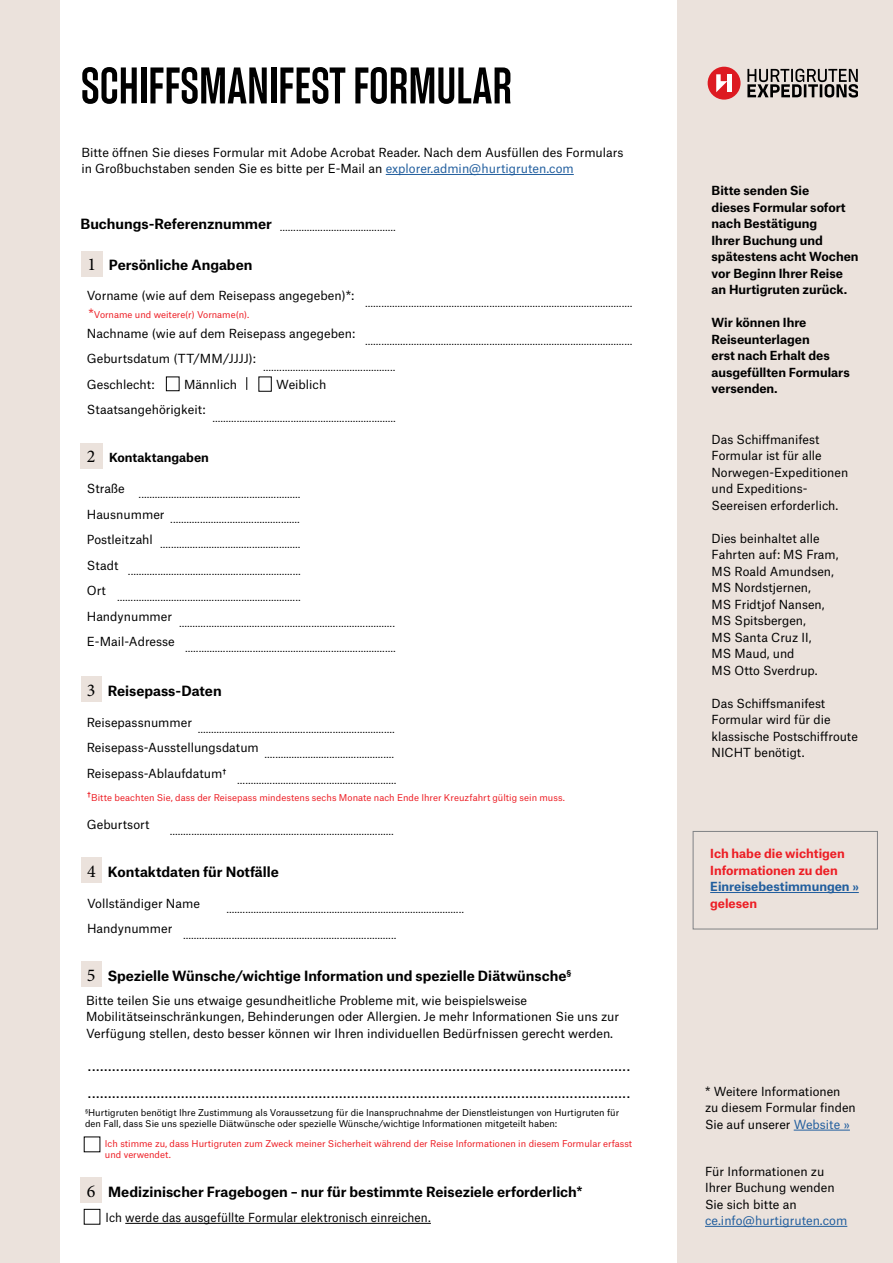
<style>
.page{position:relative;width:893px;height:1263px;background:#fff}
.page>*{position:absolute;margin:0;border:0;box-sizing:border-box;transform-origin:0 0}
.t1{font:700 condensed 54px "Hurtigruten Display";color:#000}
.t2{font:300 18px/27px "Atlas Grotesk";color:#000}
.t3{font:700 13.5px "Atlas Grotesk";color:#000}
.t4{font:300 12px/24.6px "Atlas Grotesk";color:#000;text-align:right}
.t5{font:12px/16.5px "Atlas Grotesk";color:#000}
.t6{font:700 12px/16.5px "Atlas Grotesk";color:#000}
.t7{font:12px "Atlas Grotesk";color:#000;scale:.95 1}
.t8{font:700 12px/16.5px "Atlas Grotesk";letter-spacing:-.005em;color:#ed1d24}
.t9{font:12px "Atlas Grotesk";color:#215e9e}
.t10{font:700 12px "Atlas Grotesk";color:#215e9e}
.t11{font:9px/10.8px "Atlas Grotesk";color:#ed1d24}
.t12{font:9px/10.8px "Atlas Grotesk";color:#000}
.s1{color:#215e9e}
.s2{font-family:"Minion Pro";font-weight:400;font-size:18px}
.s3{font-size:12px}
</style>
<div class="page">
<div style="left:677px;top:0;width:216px;height:1263px;background:#ebe2dc"></div>
<hr style="left:705px;top:1226px;width:142px;height:1px;background:#215e9e">
<hr style="left:386px;top:174px;width:188px;height:1px;background:#215e9e">
<hr style="left:710px;top:892px;width:149px;height:1px;background:#215e9e">
<div style="left:693px;top:831px;width:184px;height:98px;border:1px solid #808285"></div>
<div style="left:708px;top:67px;width:32px;height:33px;background:#dd1a21;border-radius:50%"></div>
<div style="left:727px;top:74px;width:5px;height:18px;background:#fff"></div>
<svg style="left:716px;top:74px;width:11px;height:18px"></svg>
<svg style="left:747px;top:69px;width:111px;height:29px"></svg>
<div style="left:166px;top:377px;width:13px;height:14px;border:1px solid #000"></div>
<div style="left:81px;top:857px;width:21px;height:25px;background:#ebe2dc"></div>
<div style="left:81px;top:677px;width:21px;height:25px;background:#ebe2dc"></div>
<div style="left:81px;top:443px;width:22px;height:25px;background:#ebe2dc"></div>
<div style="left:81px;top:251px;width:22px;height:25px;background:#ebe2dc"></div>
<div style="left:81px;top:1177px;width:21px;height:25px;background:#ebe2dc"></div>
<div style="left:84px;top:1209px;width:16px;height:15px;border:1px solid #000"></div>
<div style="left:81px;top:962px;width:21px;height:25px;background:#ebe2dc"></div>
<hr style="left:125px;top:1223px;width:306px;height:1px;background:#000">
<svg style="left:246px;top:377px;width:1px;height:13px"></svg>
<div style="left:0;top:0;width:60px;height:1263px;background:#ebe2dc"></div>
<hr style="left:794px;top:1130px;width:56px;height:1px;background:#215e9e">
<h1 class="t1" style="left:81px;top:62px;width:433px">SCHIFFSMANIFEST FORMULAR</h1>
<p class="t5" style="left:81px;top:143px;width:544px">Bitte öffnen Sie dieses Formular mit Adobe Acrobat Reader. Nach dem Ausfüllen des Formulars in Großbuchstaben senden Sie es bitte per E-Mail an <span class="s1">explorer.admin@hurtigruten.com</span></p>
<p class="t3" style="left:81px;top:212px;width:193px">Buchungs-Referenznummer</p>
<p class="t4" style="left:280px;top:213px;width:118px">...........................................</p>
<p class="t3" style="left:87px;top:254px;width:167px"><span class="s2">1</span> Persönliche Angaben</p>
<p class="t5" style="left:87px;top:286px;width:269px">Vorname (wie auf dem Reisepass angegeben)*:</p>
<p class="t5" style="left:87px;top:319px;width:270px;line-height:25.5px">Nachname (wie auf dem Reisepass angegeben:<br>Geburtsdatum (TT/MM/JJJJ):<br>Geschlecht:</p>
<p class="t4" style="left:365px;top:289px;width:269px">...................................................................................................</p>
<p class="t11" style="left:88px;top:308px;width:162px"><span class="s3">*</span>Vorname und weitere(r) Vorname(n).</p>
<p class="t4" style="left:263px;top:326px;width:371px;line-height:26px;text-align:left;text-indent:102px">................................................................................................... .................................................</p>
<p class="t5" style="left:184px;top:375px;width:54px">Männlich</p>
<p class="t5" style="left:276px;top:375px;width:52px">Weiblich</p>
<p class="t5" style="left:87px;top:400px;width:120px">Staatsangehörigkeit:</p>
<p class="t4" style="left:212px;top:403px;width:185px">....................................................................</p>
<p class="t6" style="left:87px;top:448px;width:124px"><span class="s2">2</span> Kontaktangaben</p>
<p class="t5" style="left:87px;top:475px;width:90px;line-height:25.5px">Straße<br>Hausnummer<br>Postleitzahl<br>Stadt<br>Ort<br>Handynummer<br>E-Mail-Adresse</p>
<p class="t4" style="left:139px;top:480px;width:164px">............................................................ ................................................ ....................................................</p>
<p class="t4" style="left:128px;top:557px;width:174px">................................................................</p>
<p class="t4" style="left:117px;top:583px;width:185px">....................................................................</p>
<p class="t4" style="left:179px;top:609px;width:218px;text-align:center">................................................................................ ..............................................................................</p>
<p class="t3" style="left:87px;top:679px;width:136px"><span class="s2">3</span> Reisepass-Daten</p>
<p class="t5" style="left:87px;top:708px;width:174px;line-height:25.5px">Reisepassnummer<br>Reisepass-Ausstellungsdatum<br>Reisepass-Ablaufdatum†</p>
<p class="t5" style="left:87px;top:815px;width:64px">Geburtsort</p>
<p class="t4" style="left:198px;top:715px;width:199px">.........................................................................</p>
<p class="t4" style="left:237px;top:740px;width:161px;line-height:25.5px">................................................ ...........................................................</p>
<p class="t11" style="left:87px;top:791px;width:479px"><span class="s3">†</span>Bitte beachten Sie, dass der Reisepass mindestens sechs Monate nach Ende Ihrer Kreuzfahrt gültig sein muss.</p>
<p class="t4" style="left:170px;top:817px;width:226px">...................................................................................</p>
<p class="t3" style="left:87px;top:860px;width:193px"><span class="s2">4</span> Kontaktdaten für Notfälle</p>
<p class="t5" style="left:87px;top:889px;width:114px;line-height:25.5px">Vollständiger Name<br>Handynummer</p>
<p class="t4" style="left:226px;top:894px;width:239px">........................................................................................</p>
<p class="t4" style="left:183px;top:921px;width:215px">...............................................................................</p>
<p class="t3" style="left:87px;top:964px;width:486px"><span class="s2">5</span> Spezielle Wünsche/wichtige Information und spezielle Diätwünsche<sup>§</sup></p>
<p class="t5" style="left:86px;top:991px;width:535px">Bitte teilen Sie uns etwaige gesundheitliche Probleme mit, wie beispielsweise<br>Mobilitätseinschränkungen, Behinderungen oder Allergien. Je mehr Informationen Sie uns zur<br>Verfügung stellen, desto besser können wir Ihren individuellen Bedürfnissen gerecht werden.</p>
<p class="t2" style="left:88px;top:1048px;width:544px">...................................................................................................................................... ......................................................................................................................................</p>
<p class="t12" style="left:85px;top:1107px;width:536px"><sup>§</sup>Hurtigruten benötigt Ihre Zustimmung als Voraussetzung für die Inanspruchnahme der Dienstleistungen von Hurtigruten für den Fall, dass Sie uns spezielle Diätwünsche oder spezielle Wünsche/wichtige Informationen mitgeteilt haben:</p>
<p class="t11" style="left:105px;top:1137px;width:529px">Ich stimme zu, dass Hurtigruten zum Zweck meiner Sicherheit während der Reise Informationen in diesem Formular erfasst und verwendet.</p>
<p class="t3" style="left:87px;top:1180px;width:497px"><span class="s2">6</span> Medizinischer Fragebogen – nur für bestimmte Reiseziele erforderlich*</p>
<p class="t7" style="left:105px;top:1208px;width:344px">Ich werde das ausgefüllte Formular elektronisch einreichen.</p>
<p class="t6" style="left:711px;top:181px;width:149px">Bitte senden Sie<br>dieses Formular sofort nach Bestätigung<br>Ihrer Buchung und spätestens acht Wochen vor Beginn Ihrer Reise an Hurtigruten zurück.</p>
<p class="t6" style="left:711px;top:313px;width:140px">Wir können Ihre<br>Reiseunterlagen<br>erst nach Erhalt des ausgefüllten Formulars versenden.</p>
<p class="t5" style="left:711px;top:430px;width:138px">Das Schiffmanifest<br>Formular ist für alle<br>Norwegen-Expeditionen und Expeditions-<br>Seereisen erforderlich.</p>
<p class="t5" style="left:711px;top:529px;width:128px">Dies beinhaltet alle<br>Fahrten auf: MS Fram,<br>MS Roald Amundsen,<br>MS Nordstjernen,<br>MS Fridtjof Nansen,<br>MS Spitsbergen,<br>MS Santa Cruz II,<br>MS Maud, und<br>MS Otto Sverdrup.</p>
<p class="t5" style="left:711px;top:694px;width:148px">Das Schiffsmanifest<br>Formular wird für die klassische Postschiffroute<br>NICHT benötigt.</p>
<p class="t8" style="left:710px;top:844px;width:136px">Ich habe die wichtigen<br>Informationen zu den</p>
<p class="t10" style="left:710px;top:877px;width:150px">Einreisebestimmungen »</p>
<p class="t8" style="left:710px;top:894px;width:48px">gelesen</p>
<p class="t5" style="left:705px;top:1082px;width:152px">* Weitere Informationen zu diesem Formular finden<br>Sie auf unserer <span class="s1">Website »</span></p>
<p class="t5" style="left:705px;top:1161px;width:131px">Für Informationen zu<br>Ihrer Buchung wenden<br>Sie sich bitte an</p>
<p class="t9" style="left:705px;top:1211px;width:144px">ce.info@hurtigruten.com</p>
</div>
